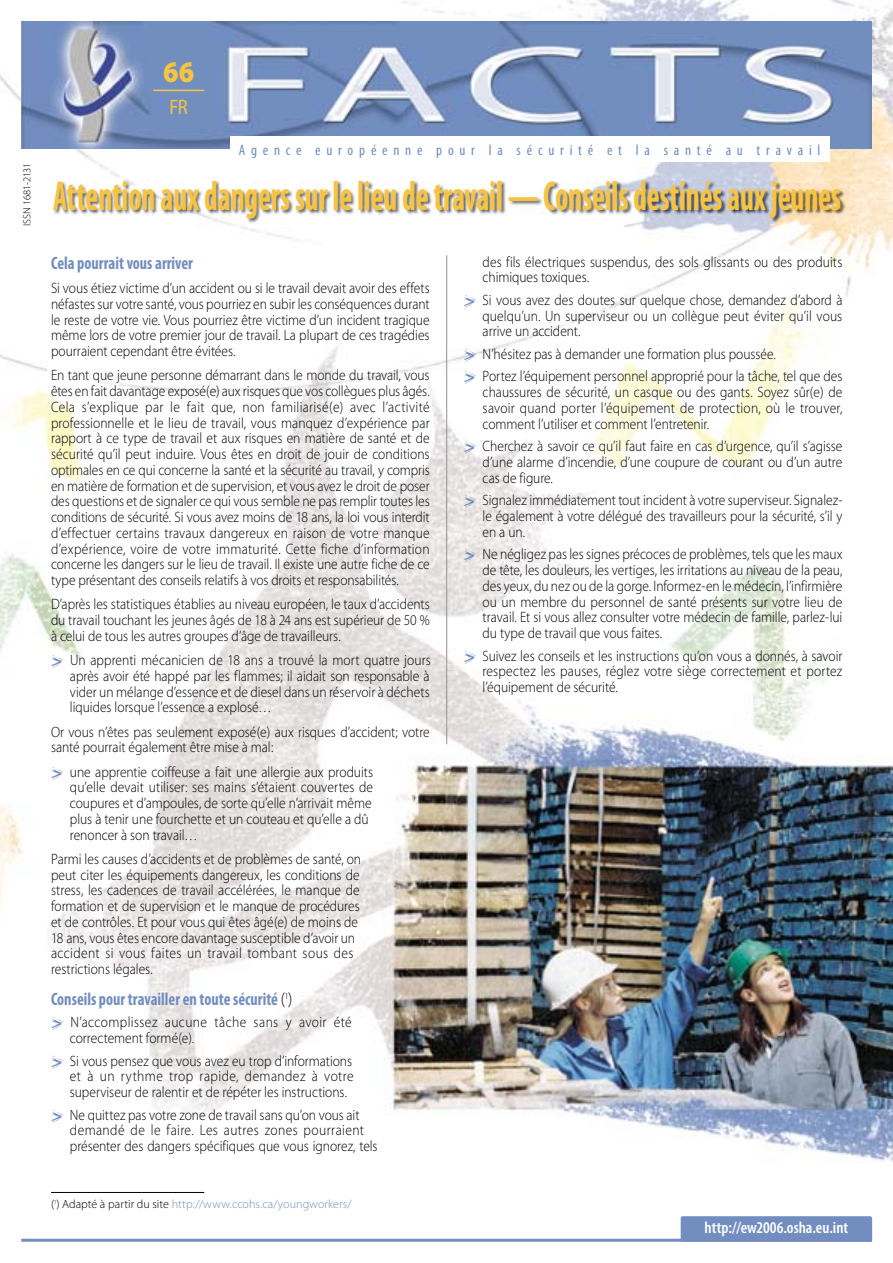
<style>
.page{position:relative;width:893px;height:1263px;background:#fff}
.page>*{position:absolute;margin:0;border:0;box-sizing:border-box;transform-origin:0 0}
.t1{font:700 condensed 42px "Myriad Pro";color:#f7c442;scale:.73 1}
.t2{font:900 30px "Myriad Pro";color:#f7c442;scale:.9 1}
.t3{font:21px "Myriad Pro";color:#f7c442;scale:.88 1}
.t4{font:700 condensed 18px "Myriad Pro";color:#728dbf;scale:.9 1}
.t5{font:600 condensed 16.5px "Myriad Pro";color:#fff}
.t6{font:300 15px/15.8px "Myriad Pro";color:#000;text-align:justify;scale:.9 1}
.t7{font:300 15px/15.8px "Myriad Pro";letter-spacing:.025em;color:#000;scale:.9 1}
.t8{font:condensed 15px "Myriad Pro";letter-spacing:.38em;color:#728dbf}
.t9{font:300 12px "Myriad Pro";letter-spacing:.005em;color:#728dbf}
.t10{font:300 10.5px "Myriad Pro";letter-spacing:-.03em;color:#000}
.s1{font-weight:300;font-stretch:normal;color:#000}
.s2{color:#000}
</style>
<div class="page">
<img style="left:0;top:0;width:892px;height:1242px">
<hr style="left:21px;top:1239px;width:851px;height:3px;background:#728dbf">
<img style="left:53px;top:180px;width:791px;height:44px">
<hr style="left:51px;top:1192px;width:153px;height:1px;background:#000">
<img style="left:21px;top:21px;width:850px;height:128px">
<div style="left:680px;top:1216px;width:192px;height:26px;background:#728dbf;border-radius:2px"></div>
<hr style="left:153px;top:90px;width:51px;height:1px;background:#f7c442">
<div style="left:230px;top:136px;width:599px;height:26px;background:#fff"></div>
<hr style="left:446px;top:255px;width:1px;height:489px;background:#909090">
<p class="t10" style="left:23px;top:226px;width:64px;rotate:-90deg">ISSN 1681-2131</p>
<h2 class="t2" style="left:163px;top:61px;width:36px">66</h2>
<h3 class="t3" style="left:169px;top:99px;width:22px">FR</h3>
<p class="t8" style="left:239px;top:144px;width:583px">Agence européenne pour la sécurité et la santé au travail</p>
<h1 class="t1" style="left:53px;top:180px;width:1080px">Attention aux dangers sur le lieu de travail — Conseils destinés aux jeunes</h1>
<p class="t4" style="left:51px;top:256px;width:159px">Cela pourrait vous arriver</p>
<p class="t6" style="left:51px;top:282px;width:422px">Si vous étiez victime d’un accident ou si le travail devait avoir des effets néfastes sur votre santé, vous pourriez en subir les conséquences durant le reste de votre vie. Vous pourriez être victime d’un incident tragique même lors de votre premier jour de travail. La plupart de ces tragédies pourraient cependant être évitées.</p>
<p class="t6" style="left:51px;top:369px;width:422px">En tant que jeune personne démarrant dans le monde du travail, vous êtes en fait davantage exposé(e) aux risques que vos collègues plus âgés.<br>Cela s’explique par le fait que, non familiarisé(e) avec l’activité professionnelle et le lieu de travail, vous manquez d’expérience par rapport à ce type de travail et aux risques en matière de santé et de sécurité qu’il peut induire. Vous êtes en droit de jouir de conditions optimales en ce qui concerne la santé et la sécurité au travail, y compris en matière de formation et de supervision, et vous avez le droit de poser des questions et de signaler ce qui vous semble ne pas remplir toutes les conditions de sécurité. Si vous avez moins de 18 ans, la loi vous interdit d’effectuer certains travaux dangereux en raison de votre manque d’expérience, voire de votre immaturité. Cette fiche d’information concerne les dangers sur le lieu de travail. Il existe une autre fiche de ce type présentant des conseils relatifs à vos droits et responsabilités.</p>
<p class="t6" style="left:51px;top:598px;width:422px">D’après les statistiques établies au niveau européen, le taux d’accidents du travail touchant les jeunes âgés de 18 à 24 ans est supérieur de 50 % à celui de tous les autres groupes d’âge de travailleurs.</p>
<p class="t6" style="left:70px;top:654px;width:402px;text-indent:-19px"><sub>&gt;</sub> Un apprenti mécanicien de 18 ans a trouvé la mort quatre jours après avoir été happé par les flammes; il aidait son responsable à vider un mélange d’essence et de diesel dans un réservoir à déchets liquides lorsque l’essence a explosé…</p>
<p class="t6" style="left:51px;top:725px;width:422px">Or vous n’êtes pas seulement exposé(e) aux risques d’accident; votre santé pourrait également être mise à mal:</p>
<p class="t6" style="left:70px;top:765px;width:338px;text-align:left;text-indent:-19px"><sub>&gt;</sub> une apprentie coiffeuse a fait une allergie aux produits qu’elle devait utiliser: ses mains s’étaient couvertes de coupures et d’ampoules, de sorte qu’elle n’arrivait même plus à tenir une fourchette et un couteau et qu’elle a dû renoncer à son travail…</p>
<p class="t6" style="left:51px;top:852px;width:346px;text-align:left">Parmi les causes d’accidents et de problèmes de santé, on peut citer les équipements dangereux, les conditions de stress, les cadences de travail accélérées, le manque de formation et de supervision et le manque de procédures et de contrôles. Et pour vous qui êtes âgé(e) de moins de 18 ans, vous êtes encore davantage susceptible d’avoir un accident si vous faites un travail tombant sous des restrictions légales.</p>
<p class="t4" style="left:51px;top:992px;width:270px">Conseils pour travailler en toute sécurité <span class="s1">(</span><sup>1</sup><span class="s1">)</span></p>
<p class="t7" style="left:70px;top:1016px;width:314px;text-indent:-19px"><sub>&gt;</sub> N’accomplissez aucune tâche sans y avoir été correctement formé(e).</p>
<p class="t6" style="left:70px;top:1054px;width:316px;text-indent:-19px"><sub>&gt;</sub> Si vous pensez que vous avez eu trop d’informations et à un rythme trop rapide, demandez à votre superviseur de ralentir et de répéter les instructions.</p>
<p class="t6" style="left:70px;top:1108px;width:343px;text-align:left;text-indent:-19px"><sub>&gt;</sub> Ne quittez pas votre zone de travail sans qu’on vous ait demandé de le faire. Les autres zones pourraient présenter des dangers spécifiques que vous ignorez, tels</p>
<p class="t9" style="left:51px;top:1199px;width:302px"><span class="s2">(</span><sup>1</sup><span class="s2">) Adapté à partir du site</span> http://www.ccohs.ca/youngworkers/</p>
<p class="t6" style="left:482px;top:255px;width:401px">des fils électriques suspendus, des sols glissants ou des produits chimiques toxiques.</p>
<p class="t6" style="left:482px;top:293px;width:401px;text-indent:-19px"><sub>&gt;</sub> Si vous avez des doutes sur quelque chose, demandez d’abord à quelqu’un. Un superviseur ou un collègue peut éviter qu’il vous arrive un accident.</p>
<p class="t6" style="left:463px;top:344px;width:422px;line-height:22.5px"><sub>&gt;</sub> N’hésitez pas à demander une formation plus poussée.<br><sub>&gt;</sub> Portez l’équipement personnel approprié pour la tâche, tel que des</p>
<p class="t6" style="left:482px;top:386px;width:401px">chaussures de sécurité, un casque ou des gants. Soyez sûr(e) de savoir quand porter l’équipement de protection, où le trouver, comment l’utiliser et comment l’entretenir.</p>
<p class="t6" style="left:482px;top:440px;width:401px;text-indent:-19px"><sub>&gt;</sub> Cherchez à savoir ce qu’il faut faire en cas d’urgence, qu’il s’agisse d’une alarme d’incendie, d’une coupure de courant ou d’un autre cas de figure.</p>
<p class="t6" style="left:482px;top:494px;width:401px;text-indent:-19px"><sub>&gt;</sub> Signalez immédiatement tout incident à votre superviseur. Signalez&shy;le également à votre délégué des travailleurs pour la sécurité, s’il y en a un.</p>
<p class="t6" style="left:482px;top:548px;width:401px;text-indent:-19px"><sub>&gt;</sub> Ne négligez pas les signes précoces de problèmes, tels que les maux de tête, les douleurs, les vertiges, les irritations au niveau de la peau, des yeux, du nez ou de la gorge. Informez-en le médecin, l’infirmière ou un membre du personnel de santé présents sur votre lieu de travail. Et si vous allez consulter votre médecin de famille, parlez-lui du type de travail que vous faites.</p>
<p class="t6" style="left:482px;top:649px;width:401px;text-indent:-19px"><sub>&gt;</sub> Suivez les conseils et les instructions qu’on vous a donnés, à savoir respectez les pauses, réglez votre siège correctement et portez l’équipement de sécurité.</p>
<p class="t5" style="left:704px;top:1222px;width:145px">http://ew2006.osha.eu.int</p>
</div>
